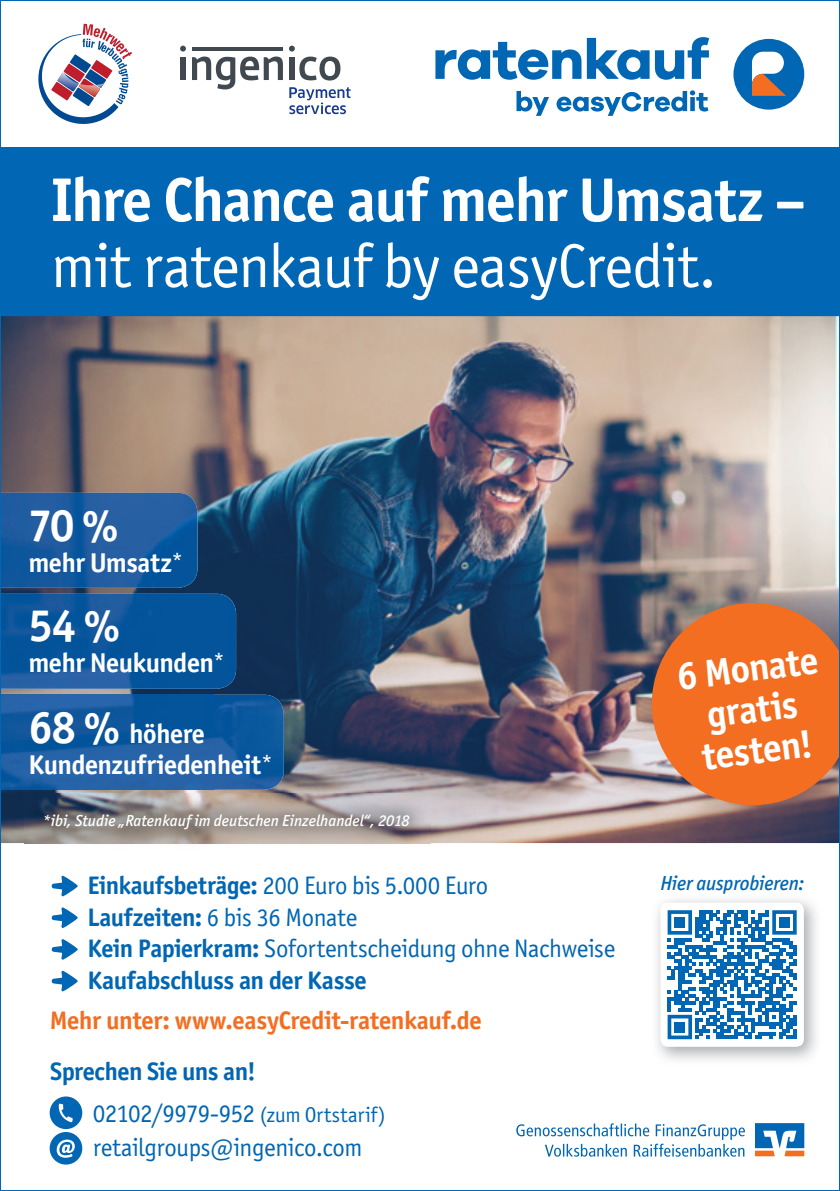
<style>
.page{position:relative;width:840px;height:1191px;background:#fff}
.page>*{position:absolute;margin:0;border:0;box-sizing:border-box;transform-origin:0 0}
.t1{font:61.8px "Officina Sans ITC Std";letter-spacing:-.01em;color:#fff}
.t2{font:700 61.8px "Officina Sans ITC Std";letter-spacing:-.025em;color:#fff}
.t3{font:700 45.4px "Officina Sans ITC Std";color:#fff}
.t4{font:700 38.8px/41px "Officina Sans ITC Std";color:#fff;text-align:center}
.t5{font:700 27.2px/30.8px "Officina Sans ITC Std";letter-spacing:-.02em;color:#fff}
.t6{font:700 25.4px/31.6px "Officina Sans ITC Std";letter-spacing:-.02em;color:#0166b3}
.t7{font:25.4px/34.6px "Officina Sans ITC Std";letter-spacing:-.02em;color:#0166b3}
.t8{font:700 25.4px "Officina Sans ITC Std";letter-spacing:-.01em;color:#f36e21}
.t9{font:italic 500 20.4px "Officina Sans ITC Std";letter-spacing:-.01em;color:#0166b3}
.t10{font:italic 500 16px "Officina Sans ITC Std";color:#fff}
.s1{font-weight:400;font-size:23.6px}
.s2{font-size:45.4px}
.s3{font-weight:400}
.s4{font-size:21.4px}
</style>
<div class="page">
<div style="left:0;top:147px;width:839px;height:174px;background:#0166b3"></div>
<svg style="left:660px;top:903px;width:143px;height:143px"></svg>
<div style="left:674px;top:917px;width:10px;height:10px;background:#0166b3"></div>
<div style="left:778px;top:917px;width:11px;height:10px;background:#0166b3"></div>
<div style="left:674px;top:1021px;width:10px;height:11px;background:#0166b3"></div>
<svg style="left:435px;top:37px;width:273px;height:43px"></svg>
<svg style="left:516px;top:91px;width:32px;height:25px"></svg>
<svg style="left:556px;top:90px;width:152px;height:26px"></svg>
<div style="left:733px;top:39px;width:70px;height:71px;background:#0166b3;border-radius:50%"></div>
<svg style="left:752px;top:52px;width:33px;height:44px"></svg>
<svg style="left:755px;top:1123px;width:50px;height:34px"></svg>
<svg style="left:516px;top:1123px;width:228px;height:33px"></svg>
<svg style="left:289px;top:87px;width:61px;height:27px"></svg>
<div style="left:180px;top:57px;width:5px;height:23px;background:#414950"></div>
<hr style="left:192px;top:47px;width:91px;height:3px;background:#414950">
<svg style="left:180px;top:46px;width:6px;height:6px"></svg>
<svg style="left:289px;top:46px;width:51px;height:35px"></svg>
<svg style="left:192px;top:57px;width:91px;height:32px"></svg>
<svg style="left:38px;top:24px;width:94px;height:100px"></svg>
<img style="left:2px;top:316px;width:835px;height:527px">
<svg style="left:651px;top:603px;width:186px;height:202px"></svg>
<img style="left:2px;top:493px;width:195px;height:95px">
<img style="left:2px;top:594px;width:234px;height:95px">
<img style="left:2px;top:694px;width:281px;height:95px">
<svg style="left:52px;top:875px;width:26px;height:21px"></svg>
<svg style="left:52px;top:907px;width:26px;height:21px"></svg>
<svg style="left:52px;top:939px;width:26px;height:20px"></svg>
<svg style="left:52px;top:970px;width:26px;height:21px"></svg>
<div style="left:50px;top:1132px;width:32px;height:32px;background:#0166b3;border-radius:50%"></div>
<svg style="left:57px;top:1139px;width:18px;height:18px"></svg>
<div style="left:50px;top:1096px;width:32px;height:33px;background:#0166b3;border-radius:50%"></div>
<svg style="left:58px;top:1103px;width:15px;height:19px"></svg>
<img style="left:24px;top:793px;width:406px;height:51px">
<h1 class="t2" style="left:51px;top:162px;width:755px">Ihre Chance auf mehr Umsatz –</h1>
<h1 class="t1" style="left:51px;top:230px;width:666px">mit ratenkauf by easyCredit.</h1>
<h2 class="t3" style="left:28px;top:498px;width:92px">70 %</h2>
<p class="t5" style="left:28px;top:547px;width:156px">mehr Umsatz<span class="s1">*</span></p>
<h2 class="t3" style="left:28px;top:597px;width:94px">54 %</h2>
<p class="t5" style="left:28px;top:647px;width:198px">mehr Neukunden<span class="s1">*</span></p>
<p class="t5" style="left:28px;top:718px;width:246px"><span class="s2">68 %</span> höhere<br>Kundenzufriedenheit<span class="s1">*</span></p>
<p class="t10" style="left:43px;top:810px;width:368px">*ibi, Studie „Ratenkauf im deutschen Einzelhandel“, 2018</p>
<p class="t6" style="left:87px;top:869px;width:529px">Einkaufsbeträge: <span class="s3">200 Euro bis 5.000 Euro<br></span>Laufzeiten: <span class="s3">6 bis 36 Monate<br></span>Kein Papierkram: <span class="s3">Sofortentscheidung ohne Nachweise </span>Kaufabschluss an der Kasse</p>
<p class="t8" style="left:50px;top:1005px;width:433px">Mehr unter: www.easyCredit-ratenkauf.de</p>
<p class="t6" style="left:50px;top:1055px;width:207px">Sprechen Sie uns an!</p>
<p class="t7" style="left:93px;top:1095px;width:294px">02102/9979-952 <span class="s4">(zum Ortstarif) </span>retailgroups@ingenico.com</p>
<h3 class="t4" style="left:673px;top:656px;width:143px;rotate:-7deg">6 Monate gratis testen!</h3>
<p class="t9" style="left:660px;top:870px;width:145px">Hier ausprobieren:</p>
</div>
